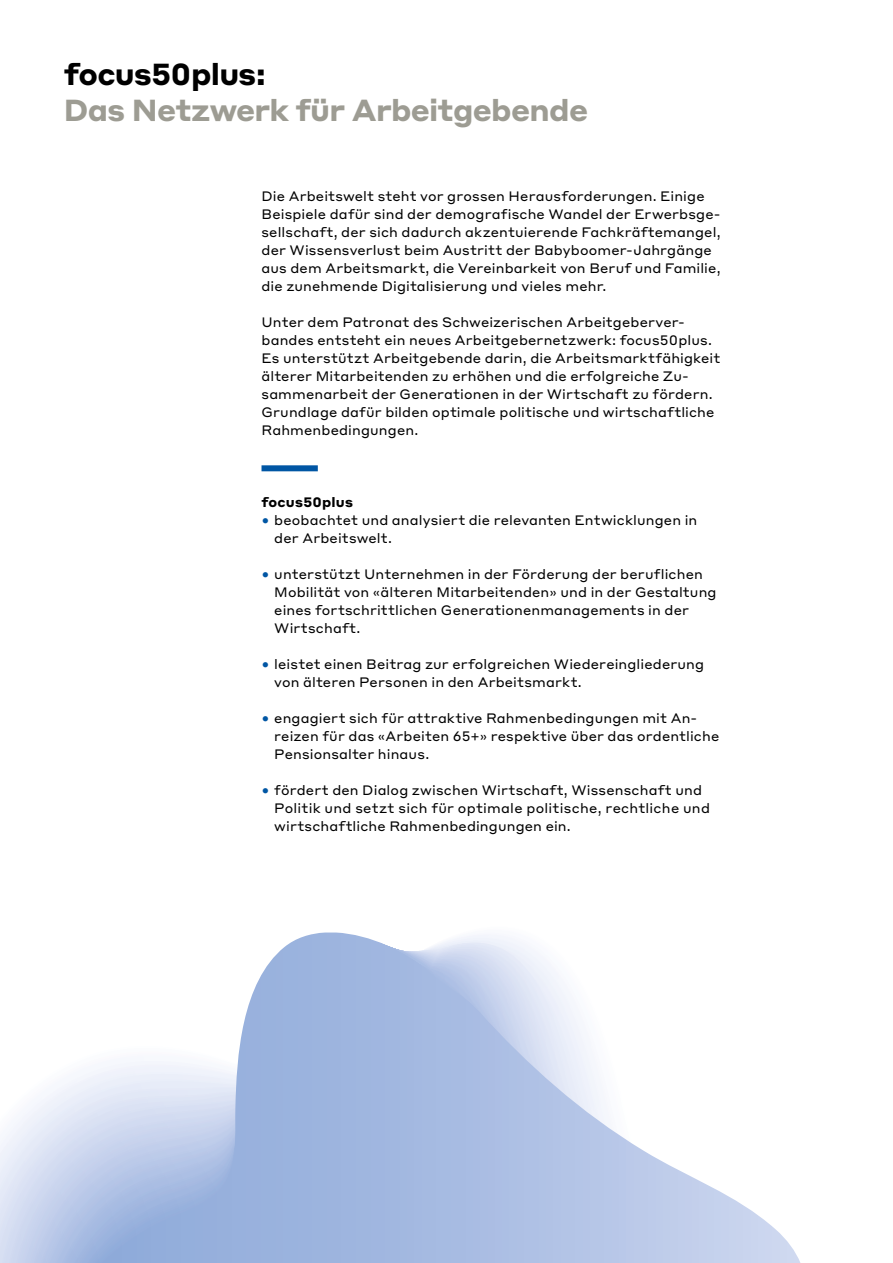
<style>
.page{position:relative;width:893px;height:1263px;background:#fff}
.page>*{position:absolute;margin:0;border:0;box-sizing:border-box;transform-origin:0 0}
.t1{font:700 30px "Styrene ALC";letter-spacing:-.02em;color:#9d9c93}
.t2{font:700 30px "Styrene ALC";letter-spacing:-.025em;color:#000}
.t3{font:13.5px/18px "Styrene ALC";letter-spacing:.01em;color:#000}
.t4{font:700 13.5px "Styrene ALC";letter-spacing:.015em;color:#000}
.s1{color:#0056a4}
</style>
<div class="page">
<div style="left:261px;top:465px;width:57px;height:6px;background:#0056a4"></div>
<svg style="left:103px;top:932px;width:697px;height:331px"></svg>
<h1 class="t2" style="left:64px;top:49px;width:204px">focus50plus:</h1>
<h1 class="t1" style="left:64px;top:85px;width:526px">Das Netzwerk für Arbeitgebende</h1>
<p class="t3" style="left:261px;top:186px;width:461px">Die Arbeitswelt steht vor grossen Herausforderungen. Einige Beispiele dafür sind der demografische Wandel der Erwerbsge&shy;sellschaft, der sich dadurch akzentuierende Fachkräftemangel, der Wissensverlust beim Austritt der Babyboomer-Jahrgänge aus dem Arbeitsmarkt, die Vereinbarkeit von Beruf und Familie, die zunehmende Digitalisierung und vieles mehr.</p>
<p class="t3" style="left:261px;top:312px;width:460px">Unter dem Patronat des Schweizerischen Arbeitgeberver&shy;bandes entsteht ein neues Arbeitgebernetzwerk: focus50plus.<br>Es unterstützt Arbeitgebende darin, die Arbeitsmarktfähigkeit älterer Mitarbeitenden zu erhöhen und die erfolgreiche Zu&shy;sammenarbeit der Generationen in der Wirtschaft zu fördern.<br>Grundlage dafür bilden optimale politische und wirtschaftliche Rahmenbedingungen.</p>
<p class="t4" style="left:261px;top:491px;width:93px">focus50plus</p>
<p class="t3" style="left:274px;top:510px;width:425px;text-indent:-13px"><span class="s1">•</span> beobachtet und analysiert die relevanten Entwicklungen in der Arbeitswelt.</p>
<p class="t3" style="left:274px;top:564px;width:444px;text-indent:-13px"><span class="s1">•</span> unterstützt Unternehmen in der Förderung der beruflichen Mobilität von «älteren Mitarbeitenden» und in der Gestaltung eines fortschrittlichen Generationenmanagements in der Wirtschaft.</p>
<p class="t3" style="left:274px;top:654px;width:431px;text-indent:-13px"><span class="s1">•</span> leistet einen Beitrag zur erfolgreichen Wiedereingliederung von älteren Personen in den Arbeitsmarkt.</p>
<p class="t3" style="left:274px;top:708px;width:446px;text-indent:-13px"><span class="s1">•</span> engagiert sich für attraktive Rahmenbedingungen mit An&shy;reizen für das «Arbeiten 65+» respektive über das ordentliche<br>Pensionsalter hinaus.</p>
<p class="t3" style="left:274px;top:780px;width:437px;text-indent:-13px"><span class="s1">•</span> fördert den Dialog zwischen Wirtschaft, Wissenschaft und<br>Politik und setzt sich für optimale politische, rechtliche und wirtschaftliche Rahmenbedingungen ein.</p>
</div>
